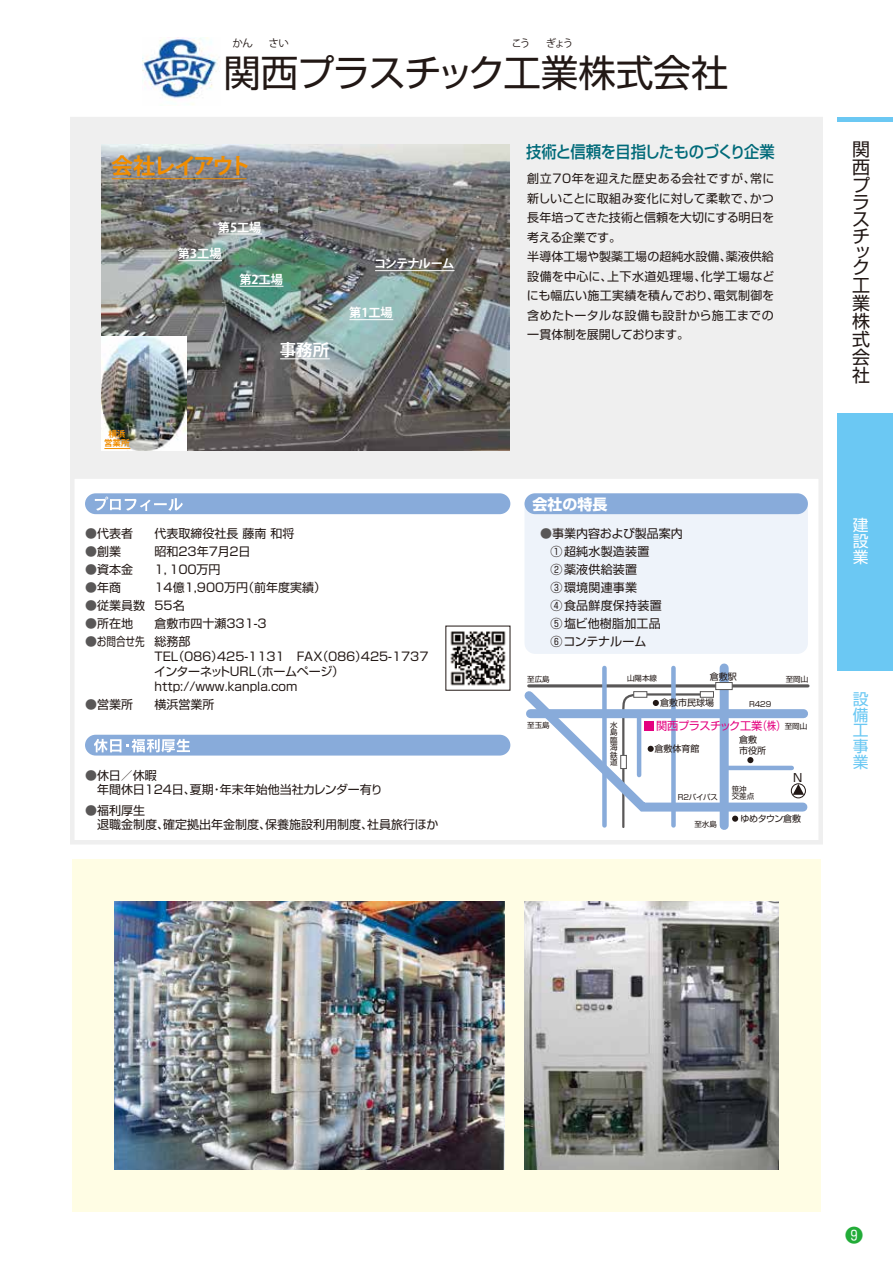
<style>
.page{position:relative;width:893px;height:1263px;background:#fff}
.page>*{position:absolute;margin:0;border:0;box-sizing:border-box;transform-origin:0 0}
.t1{font:37.5px "Shin Go Pro";letter-spacing:-.035em;color:#221815}
.t2{font:700 22.05px "Koz Go Pro";letter-spacing:-.11em;color:#f18d00}
.t3{font:18px/17.4px "Shin Go Pro";color:#221815;text-align:justify}
.t4{font:18px "Shin Go Pro";color:#22ac38}
.t5{font:500 16.5px "Shin Go Pro";letter-spacing:-.035em;color:#006a79;scale:.93 1}
.t6{font:700 16.5px "Koz Go Pro";color:#fff}
.t7{font:15.75px/15.8px "Shin Go Pro";color:#6bc8f3;text-align:justify}
.t8{font:15.75px/15.8px "Shin Go Pro";color:#fff;text-align:justify}
.t9{font:700 15px "Shin Go Pro";color:#fff}
.t10{font:700 12.15px "Koz Go Pro";color:#fff}
.t11{font:700 12.15px "Koz Go Pro";letter-spacing:-.08em;color:#fff}
.t12{font:12px/19.5px "Shin Go Pro";color:#221815}
.t13{font:12px/18px "Shin Go Pro";letter-spacing:.02em;color:#221815}
.t14{font:12px "Shin Go Pro";color:#221815;scale:.8 1}
.t15{font:11.4px "Shin Go Pro";color:#221815}
.t16{font:11.25px "Shin Go Pro";letter-spacing:-.045em;color:#e4007f}
.t17{font:10.5px "Koz Go Pro";letter-spacing:-.17em;color:#221815}
.t18{font:9px "Shin Go Pro";color:#221815}
.t19{font:9px "Shin Go Pro";letter-spacing:-.04em;color:#221815}
.t20{font:700 8.55px/9.1px "Koz Go Pro";color:#f18d00;text-align:center}
.t21{font:7.5px/7.5px "Shin Go Pro";color:#221815;text-align:justify}
.s1{color:#595757}
</style>
<div class="page">
<div style="left:72px;top:859px;width:749px;height:353px;background:#fffde4"></div>
<div style="left:524px;top:493px;width:284px;height:161px;background:#eef3fa;border-radius:11px"></div>
<div style="left:70px;top:117px;width:753px;height:362px;background:#efefef"></div>
<div style="left:70px;top:474px;width:753px;height:370px;border:4px solid #efefef"></div>
<div style="left:85px;top:493px;width:425px;height:21px;background:#88abda;border-radius:11px"></div>
<div style="left:85px;top:735px;width:425px;height:20px;background:#88abda;border-radius:11px"></div>
<svg style="left:95px;top:497px;width:88px;height:14px"></svg>
<div style="left:524px;top:493px;width:284px;height:21px;background:#88abda;border-radius:11px"></div>
<svg style="left:94px;top:739px;width:96px;height:13px"></svg>
<div style="left:720px;top:668px;width:9px;height:157px;background:#88abda"></div>
<div style="left:671px;top:668px;width:5px;height:157px;background:#88abda"></div>
<div style="left:715px;top:682px;width:17px;height:8px;background:#5b5959"></div>
<svg style="left:524px;top:683px;width:286px;height:146px"></svg>
<div style="left:644px;top:721px;width:10px;height:10px;background:#e4007f"></div>
<div style="left:602px;top:668px;width:5px;height:157px;background:#88abda"></div>
<hr style="left:637px;top:713px;width:4px;height:62px;background:#88abda">
<img style="left:142px;top:38px;width:76px;height:67px">
<img style="left:115px;top:902px;width:389px;height:267px">
<img style="left:445px;top:625px;width:66px;height:66px">
<img style="left:525px;top:902px;width:253px;height:267px">
<img style="left:101px;top:145px;width:409px;height:306px">
<img style="left:101px;top:337px;width:86px;height:114px">
<hr style="left:112px;top:178px;width:135px;height:1px;background:#f18d00">
<hr style="left:218px;top:234px;width:44px;height:1px;background:#fff">
<hr style="left:240px;top:286px;width:43px;height:1px;background:#fff">
<svg style="left:104px;top:448px;width:26px;height:1px"></svg>
<hr style="left:349px;top:319px;width:44px;height:1px;background:#fff">
<hr style="left:280px;top:359px;width:50px;height:1px;background:#fff">
<hr style="left:375px;top:270px;width:80px;height:1px;background:#fff">
<hr style="left:178px;top:260px;width:44px;height:1px;background:#fff">
<div style="left:838px;top:413px;width:55px;height:258px;background:#6bc8f3"></div>
<hr style="left:838px;top:117px;width:55px;height:4px;background:#6bc8f3">
<p class="t17" style="left:232px;top:36px;width:22px">かん</p>
<p class="t17" style="left:269px;top:36px;width:22px">さい</p>
<p class="t17" style="left:511px;top:36px;width:20px">こう</p>
<p class="t17" style="left:546px;top:36px;width:29px">ぎょう</p>
<h1 class="t1" style="left:223px;top:42px;width:507px">関西プラスチック工業株式会社</h1>
<h2 class="t2" style="left:111px;top:152px;width:141px">会社レイアウト</h2>
<p class="t20" style="left:104px;top:430px;width:27px">横浜営業所</p>
<p class="t10" style="left:218px;top:219px;width:45px">第5工場</p>
<p class="t10" style="left:178px;top:246px;width:45px">第3工場</p>
<p class="t10" style="left:239px;top:272px;width:45px">第2工場</p>
<h3 class="t6" style="left:280px;top:339px;width:51px">事務所</h3>
<p class="t11" style="left:374px;top:256px;width:82px">コンテナルーム</p>
<p class="t10" style="left:349px;top:305px;width:45px">第1工場</p>
<p class="t12" style="left:85px;top:522px;width:50px"><span class="s1">●</span>代表者</p>
<p class="t12" style="left:85px;top:540px;width:38px"><span class="s1">●</span>創業</p>
<p class="t12" style="left:85px;top:558px;width:50px"><span class="s1">●</span>資本金</p>
<p class="t12" style="left:85px;top:576px;width:38px"><span class="s1">●</span>年商</p>
<p class="t12" style="left:85px;top:594px;width:62px"><span class="s1">●</span>従業員数</p>
<p class="t12" style="left:85px;top:612px;width:50px"><span class="s1">●</span>所在地</p>
<p class="t14" style="left:85px;top:632px;width:76px"><span class="s1">●</span>お問合せ先</p>
<p class="t12" style="left:85px;top:693px;width:50px"><span class="s1">●</span>営業所</p>
<p class="t12" style="left:155px;top:523px;width:173px;line-height:18px">代表取締役社長 藤南 和将<br>昭和23年7月2日<br>1，1００万円<br>14億1,900万円（前年度実績）<br>55名<br>倉敷市四十瀬331-3<br>総務部</p>
<p class="t12" style="left:154px;top:648px;width:276px;line-height:15px">TEL（０８６）425-1131　FAX（０８６）４25-1737インターネットURL（ホームページ）http://www.kanpla.com</p>
<p class="t12" style="left:155px;top:693px;width:61px">横浜営業所</p>
<p class="t12" style="left:85px;top:766px;width:299px;line-height:14.4px"><span class="s1">●</span>休日／休暇<br>　年間休日124日、夏期・年末年始他当社カレンダー有り</p>
<p class="t12" style="left:85px;top:802px;width:355px;line-height:14.4px"><span class="s1">●</span>福利厚生<br>　退職金制度、確定拠出年金制度、保養施設利用制度、社員旅行ほか</p>
<h3 class="t5" style="left:526px;top:138px;width:269px">技術と信頼を目指したものづくり企業</h3>
<p class="t12" style="left:527px;top:167px;width:249px">創立70年を迎えた歴史ある会社ですが、常に新しいことに取組み変化に対して柔軟で、かつ長年培ってきた技術と信頼を大切にする明日を考える企業です。<br>半導体工場や製薬工場の超純水設備、薬液供給設備を中心に、上下水道処理場、化学工場などにも幅広い施工実績を積んでおり、電気制御を含めたトータルな設備も設計から施工までの一貫体制を展開しております。</p>
<p class="t9" style="left:532px;top:492px;width:76px">会社の特長</p>
<p class="t13" style="left:551px;top:523px;width:134px;text-indent:-10px"><span class="s1">●</span>事業内容および製品案内<br>①超純水製造装置<br>②薬液供給装置<br>③環境関連事業<br>④食品鮮度保持装置<br>⑤塩ビ他樹脂加工品<br>⑥コンテナルーム</p>
<p class="t21" style="left:627px;top:674px;width:31px">山陽本線</p>
<p class="t18" style="left:710px;top:669px;width:28px">倉敷駅</p>
<p class="t21" style="left:527px;top:674px;width:24px">至広島</p>
<p class="t21" style="left:786px;top:674px;width:24px">至岡山</p>
<p class="t21" style="left:527px;top:720px;width:24px">至玉島</p>
<p class="t21" style="left:610px;top:720px;width:9px">水島臨海鉄道</p>
<p class="t18" style="left:660px;top:695px;width:55px">倉敷市民球場</p>
<p class="t21" style="left:749px;top:699px;width:25px">R４２９</p>
<p class="t16" style="left:656px;top:716px;width:131px">関西プラスチック工業（株）</p>
<p class="t21" style="left:785px;top:721px;width:24px">至岡山</p>
<p class="t18" style="left:739px;top:732px;width:19px">倉敷</p>
<p class="t18" style="left:655px;top:741px;width:46px">倉敷体育館</p>
<p class="t18" style="left:739px;top:743px;width:28px">市役所</p>
<p class="t21" style="left:678px;top:792px;width:42px">R２バイパス</p>
<p class="t21" style="left:694px;top:819px;width:24px">至水島</p>
<p class="t21" style="left:732px;top:784px;width:24px">笹沖交差点</p>
<p class="t15" style="left:793px;top:768px;width:11px">N</p>
<p class="t19" style="left:740px;top:811px;width:62px">ゆめタウン倉敷</p>
<h3 class="t3" style="left:852px;top:139px;width:19px">関西プラスチ</h3>
<h3 class="t3" style="left:852px;top:242px;width:18px;line-height:15.6px">ック</h3>
<h3 class="t3" style="left:852px;top:274px;width:19px;line-height:18px">工業株式会社</h3>
<h3 class="t8" style="left:853px;top:515px;width:17px">建設業</h3>
<h3 class="t7" style="left:853px;top:689px;width:17px">設備工事業</h3>
<h3 class="t4" style="left:845px;top:1220px;width:19px">❾</h3>
</div>
